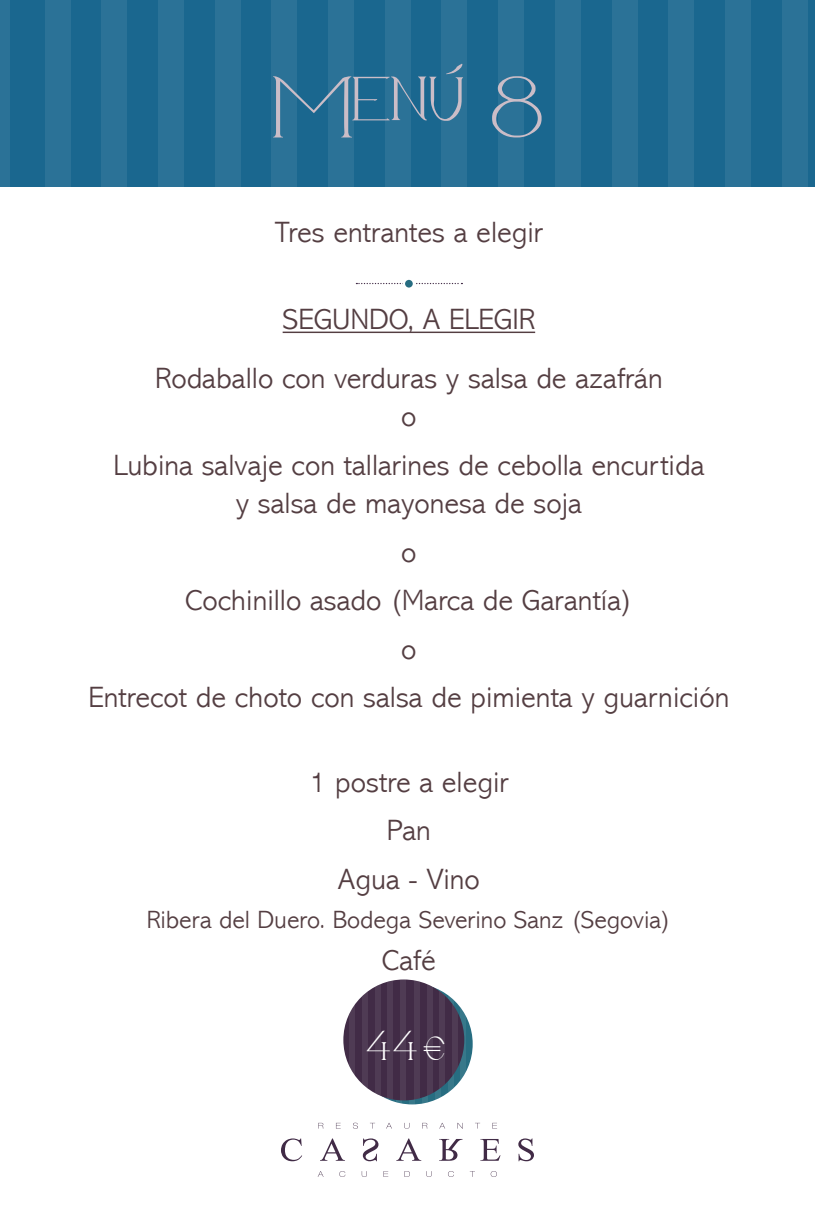
<style>
.page{position:relative;width:815px;height:1205px;background:#fff}
.page>*{position:absolute;margin:0;border:0;box-sizing:border-box;transform-origin:0 0}
.LADILLO{font:87.5px "Avanti Serif Regular";color:#cbbdc7}
.LADILLO-2{font:42px "Avanti Serif Regular";color:#fff}
.VIANDAS{font:300 29.5px "Abadi MT Std";color:#543e42}
.t1{font:300 25px "Abadi MT Std";color:#543e42}
.s1{font-size:33.75px}
</style>
<div class="page">
<div style="left:0;top:0;width:815px;height:187px;background:#1a678f"></div>
<div style="left:45px;top:0;width:25px;height:187px;background:#2b7297"></div>
<div style="left:101px;top:0;width:26px;height:187px;background:#2b7297"></div>
<div style="left:158px;top:0;width:26px;height:187px;background:#2b7297"></div>
<div style="left:215px;top:0;width:26px;height:187px;background:#2b7297"></div>
<svg style="left:271px;top:0;width:26px;height:1162px"></svg>
<svg style="left:328px;top:0;width:26px;height:1129px"></svg>
<svg style="left:385px;top:0;width:26px;height:1129px"></svg>
<svg style="left:441px;top:0;width:26px;height:1129px"></svg>
<svg style="left:498px;top:0;width:26px;height:1162px"></svg>
<div style="left:555px;top:0;width:26px;height:187px;background:#2b7297"></div>
<div style="left:612px;top:0;width:25px;height:187px;background:#2b7297"></div>
<div style="left:668px;top:0;width:26px;height:187px;background:#2b7297"></div>
<div style="left:725px;top:0;width:26px;height:187px;background:#2b7297"></div>
<div style="left:782px;top:0;width:25px;height:187px;background:#2b7297"></div>
<div style="left:0;top:0;width:10px;height:187px;background:#2b7297"></div>
<svg style="left:281px;top:1138px;width:21px;height:23px"></svg>
<svg style="left:320px;top:1138px;width:25px;height:23px"></svg>
<svg style="left:363px;top:1138px;width:15px;height:23px"></svg>
<svg style="left:396px;top:1138px;width:25px;height:23px"></svg>
<svg style="left:439px;top:1139px;width:24px;height:22px"></svg>
<svg style="left:480px;top:1139px;width:21px;height:22px"></svg>
<svg style="left:518px;top:1138px;width:16px;height:23px"></svg>
<svg style="left:318px;top:1122px;width:179px;height:6px"></svg>
<svg style="left:318px;top:1171px;width:179px;height:6px"></svg>
<hr style="left:283px;top:332px;width:252px;height:1px;background:#543e42">
<svg style="left:352px;top:983px;width:121px;height:121px"></svg>
<svg style="left:422px;top:983px;width:6px;height:121px"></svg>
<svg style="left:435px;top:988px;width:4px;height:112px"></svg>
<svg style="left:448px;top:983px;width:6px;height:121px"></svg>
<svg style="left:461px;top:983px;width:5px;height:121px"></svg>
<svg style="left:383px;top:1097px;width:6px;height:7px"></svg>
<svg style="left:396px;top:1100px;width:6px;height:4px"></svg>
<svg style="left:409px;top:1099px;width:6px;height:5px"></svg>
<div style="left:343px;top:979px;width:121px;height:121px;background:#412b46;border-radius:50%"></div>
<div style="left:414px;top:979px;width:6px;height:121px;background:#4f3b54"></div>
<svg style="left:427px;top:983px;width:5px;height:117px"></svg>
<svg style="left:439px;top:979px;width:6px;height:121px"></svg>
<svg style="left:452px;top:979px;width:6px;height:121px"></svg>
<svg style="left:349px;top:979px;width:6px;height:121px"></svg>
<svg style="left:362px;top:991px;width:6px;height:98px"></svg>
<svg style="left:375px;top:984px;width:6px;height:112px"></svg>
<div style="left:388px;top:979px;width:5px;height:121px;background:#4f3b54"></div>
<div style="left:400px;top:979px;width:6px;height:121px;background:#4f3b54"></div>
<svg style="left:356px;top:283px;width:106px;height:1px"></svg>
<svg style="left:404px;top:279px;width:10px;height:10px"></svg>
<div style="left:403px;top:277px;width:12px;height:13px;border:2px solid #fff;border-radius:50%"></div>
<p class="LADILLO" style="left:273px;top:63px;width:273px">Menú 8</p>
<p class="VIANDAS" style="left:275px;top:217px;width:270px">Tres entrantes a elegir</p>
<p class="VIANDAS" style="left:283px;top:303px;width:254px">SEGUNDO, A ELEGIR</p>
<p class="VIANDAS" style="left:155px;top:362px;width:509px">Rodaballo con verduras y salsa de azafrán</p>
<p class="VIANDAS" style="left:401px;top:400px;width:17px">o</p>
<p class="VIANDAS" style="left:113px;top:449px;width:593px">Lubina salvaje con tallarines de cebolla encurtida</p>
<p class="VIANDAS" style="left:236px;top:487px;width:348px">y salsa de mayonesa de soja</p>
<p class="VIANDAS" style="left:401px;top:536px;width:17px">o</p>
<p class="VIANDAS" style="left:185px;top:584px;width:449px">Cochinillo asado (Marca de Garantía)</p>
<p class="VIANDAS" style="left:401px;top:633px;width:17px">o</p>
<p class="VIANDAS" style="left:88px;top:681px;width:642px">Entrecot de choto con salsa de pimienta y guarnición</p>
<p class="VIANDAS" style="left:309px;top:766px;width:201px">1 postre a elegir</p>
<p class="VIANDAS" style="left:387px;top:814px;width:46px">Pan</p>
<p class="VIANDAS" style="left:338px;top:863px;width:143px">Agua - Vino</p>
<p class="t1" style="left:147px;top:905px;width:526px">Ribera del Duero. Bodega Severino Sanz (Segovia)</p>
<p class="VIANDAS" style="left:382px;top:944px;width:55px">Café</p>
<p class="LADILLO-2" style="left:365px;top:1024px;width:83px">44<span class="s1">€</span></p>
<p class="LADILLO-2" style="left:360px;top:1024px;width:57px">25</p>
</div>
